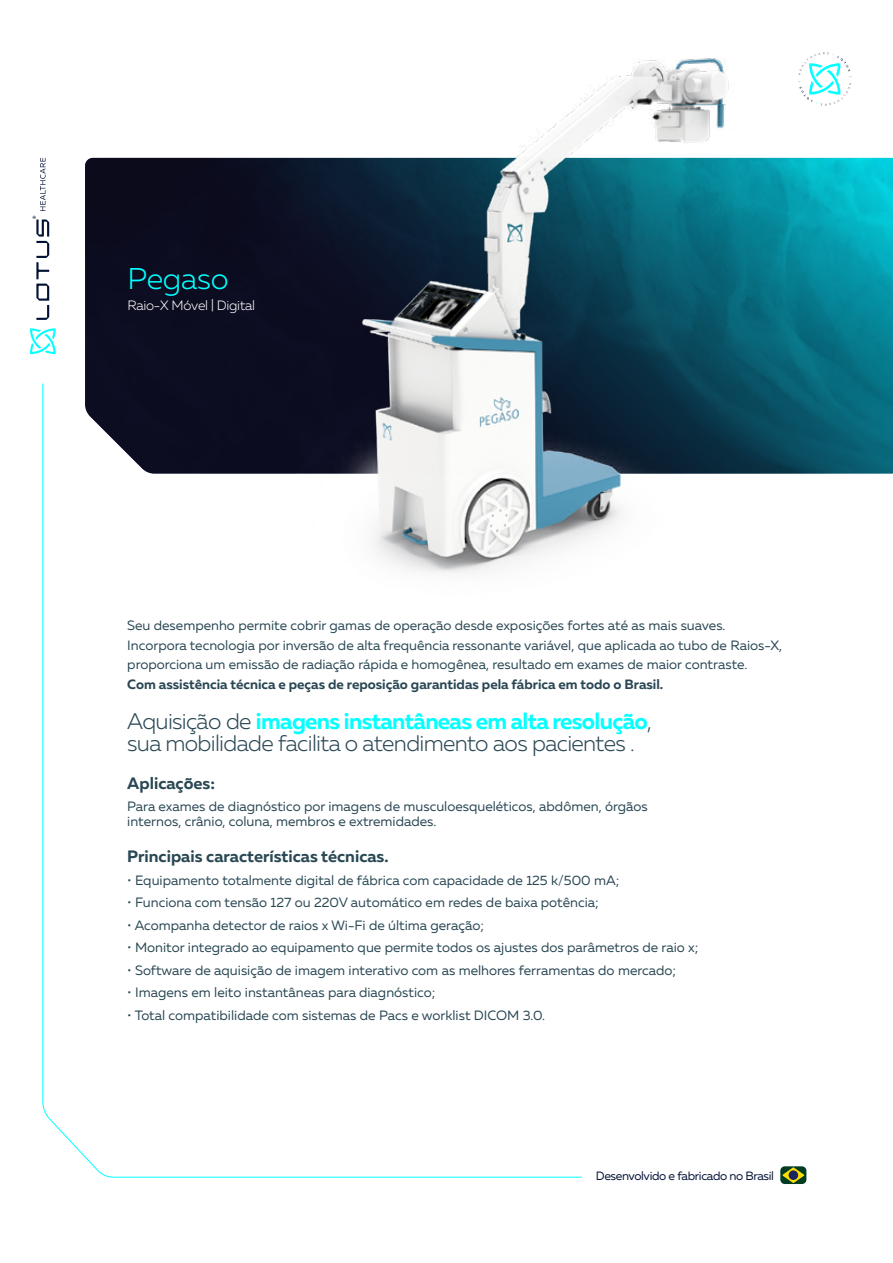
<style>
.page{position:relative;width:893px;height:1263px;background:#fff}
.page>*{position:absolute;margin:0;border:0;box-sizing:border-box;transform-origin:0 0}
.t1{font:300 30px "Muller";letter-spacing:-.01em;color:#03ffff}
.t2{font:300 22.5px/22.5px "Muller";letter-spacing:-.03em;color:#294754}
.t3{font:700 16.5px "Muller";color:#294754}
.t4{font:13.5px/19.5px "Muller";color:#294754}
.t5{font:700 13.5px "Muller";color:#294754}
.t6{font:300 13.5px "Muller";letter-spacing:-.02em;color:#fff}
.t7{font:12px "Muller";letter-spacing:-.03em;color:#021135}
.s1{font-weight:700;color:#03ffff}
</style>
<div class="page">
<img style="left:85px;top:158px;width:808px;height:316px">
<svg style="left:30px;top:328px;width:26px;height:26px"></svg>
<svg style="left:33px;top:158px;width:16px;height:162px"></svg>
<svg style="left:42px;top:383px;width:540px;height:795px"></svg>
<svg style="left:780px;top:1166px;width:26px;height:18px"></svg>
<svg style="left:782px;top:1167px;width:22px;height:16px"></svg>
<div style="left:789px;top:1170px;width:9px;height:10px;background:#1a255d;border-radius:50%"></div>
<svg style="left:798px;top:52px;width:54px;height:54px"></svg>
<img style="left:312px;top:58px;width:430px;height:539px">
<h1 class="t1" style="left:127px;top:261px;width:103px">Pegaso</h1>
<p class="t6" style="left:127px;top:297px;width:129px">Raio-X Móvel | Digital</p>
<p class="t4" style="left:127px;top:616px;width:656px">Seu desempenho permite cobrir gamas de operação desde exposições fortes até as mais suaves.<br>Incorpora tecnologia por inversão de alta frequência ressonante variável, que aplicada ao tubo de Raios-X, proporciona um emissão de radiação rápida e homogênea, resultado em exames de maior contraste.</p>
<p class="t5" style="left:127px;top:676px;width:538px">Com assistência técnica e peças de reposição garantidas pela fábrica em todo o Brasil.</p>
<h2 class="t2" style="left:127px;top:709px;width:526px">Aquisição de <span class="s1">imagens instantâneas em alta resolução</span>, sua mobilidade facilita o atendimento aos pacientes .</h2>
<p class="t3" style="left:127px;top:772px;width:89px">Aplicações:</p>
<p class="t4" style="left:127px;top:799px;width:522px;line-height:15px">Para exames de diagnóstico por imagens de musculoesqueléticos, abdômen, órgãos internos, crânio, coluna, membros e extremidades.</p>
<p class="t3" style="left:127px;top:846px;width:263px">Principais características técnicas.</p>
<p class="t4" style="left:127px;top:870px;width:494px">• Equipamento totalmente digital de fábrica com capacidade de 125 k/500 mA;</p>
<p class="t4" style="left:127px;top:892px;width:473px">• Funciona com tensão 127 ou 220V automático em redes de baixa potência;</p>
<p class="t4" style="left:127px;top:915px;width:358px">• Acompanha detector de raios x Wi-Fi de última geração;</p>
<p class="t4" style="left:127px;top:937px;width:573px">• Monitor integrado ao equipamento que permite todos os ajustes dos parâmetros de raio x;</p>
<p class="t4" style="left:127px;top:960px;width:550px">• Software de aquisição de imagem interativo com as melhores ferramentas do mercado;</p>
<p class="t4" style="left:127px;top:982px;width:310px">• Imagens em leito instantâneas para diagnóstico;</p>
<p class="t4" style="left:127px;top:1005px;width:419px">• Total compatibilidade com sistemas de Pacs e worklist DICOM 3.0.</p>
<p class="t7" style="left:596px;top:1168px;width:180px">Desenvolvido e fabricado no Brasil</p>
</div>
